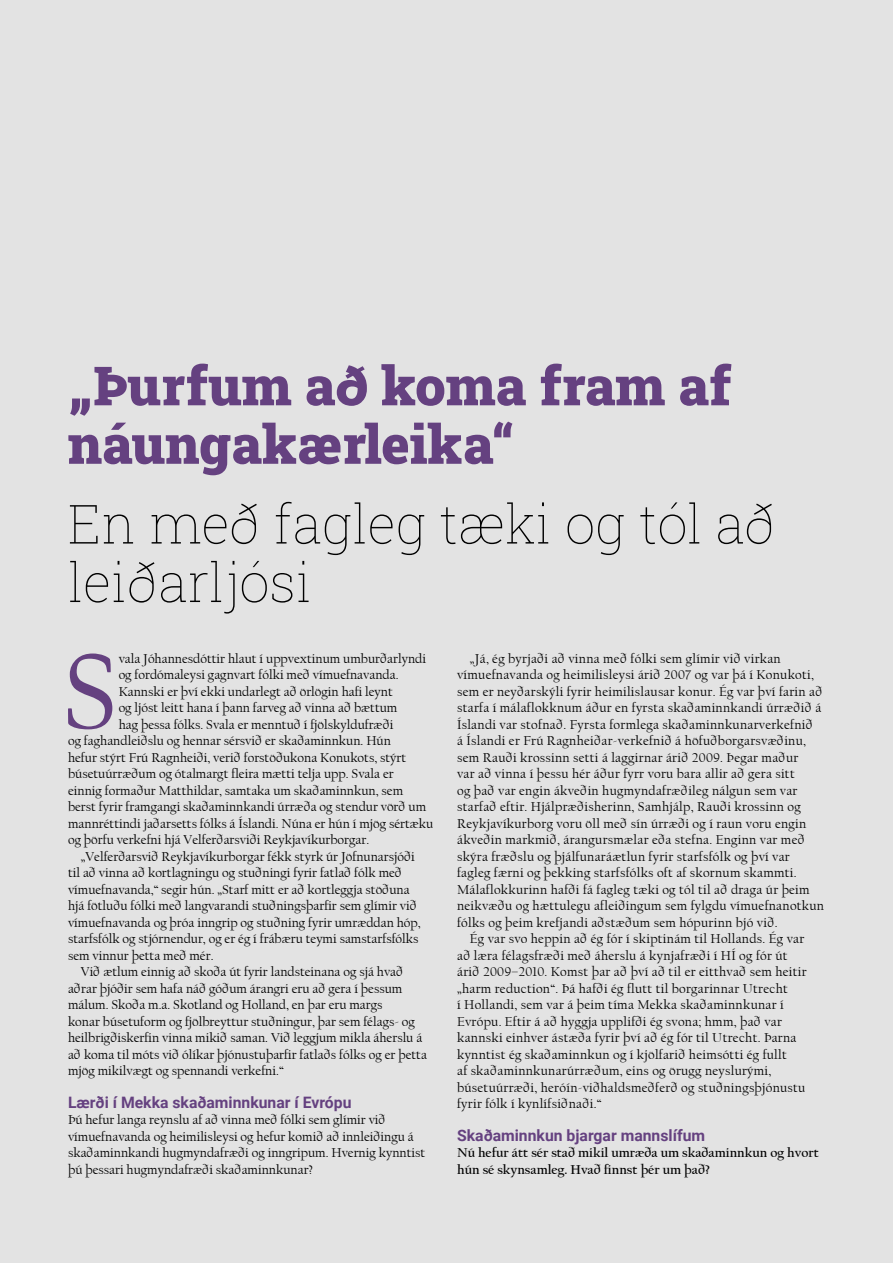
<style>
.page{position:relative;width:893px;height:1263px;background:#fff}
.page>*{position:absolute;margin:0;border:0;box-sizing:border-box;transform-origin:0 0}
.t1{font:112.95px "Californian FB";color:#654180}
.t2{font:900 54px/58.5px "Roboto Slab";color:#654180}
.t3{font:100 54px/58.5px "Roboto Slab";color:#000}
.t4{font:700 15.75px "Roboto";color:#654180}
.t5{font:13.5px/16.5px "Californian FB";color:#000}
.t6{font:13.5px/16.5px "Californian FB";letter-spacing:.02em;color:#000}
.t7{font:700 13.5px/16.5px "Californian FB";color:#000}
</style>
<div class="page">
<div style="left:1px;top:0;width:892px;height:1263px;background:#e3e3e3"></div>
<h2 class="t2" style="left:68px;top:355px;width:665px">„Þurfum að koma fram af náungakærleika“</h2>
<h2 class="t3" style="left:68px;top:493px;width:709px">En með fagleg tæki og tól að leiðarljósi</h2>
<p class="t6" style="left:457px;top:650px;width:368px;text-indent:13px">„Já, ég byrjaði að vinna með fólki sem glímir við virkan vímuefnavanda og heimilisleysi árið 2007 og var þá í Konukoti, sem er neyðarskýli fyrir heimilislausar konur. Ég var því farin að starfa í málaflokknum áður en fyrsta skaðaminnkandi úrræðið á Íslandi var stofnað. Fyrsta formlega skaðaminnkunarverkefnið<br>á Íslandi er Frú Ragnheiðar-verkefnið á höfuðborgarsvæðinu, sem Rauði krossinn setti á laggirnar árið 2009. Þegar maður<br>var að vinna í þessu hér áður fyrr voru bara allir að gera sitt<br>og það var engin ákveðin hugmyndafræðileg nálgun sem var starfað eftir. Hjálpræðisherinn, Samhjálp, Rauði krossinn og Reykjavíkurborg voru öll með sín úrræði og í raun voru engin ákveðin markmið, árangursmælar eða stefna. Enginn var með skýra fræðslu og þjálfunaráætlun fyrir starfsfólk og því var fagleg færni og þekking starfsfólks oft af skornum skammti.<br>Málaflokkurinn hafði fá fagleg tæki og tól til að draga úr þeim neikvæðu og hættulegu afleiðingum sem fylgdu vímuefnanotkun fólks og þeim krefjandi aðstæðum sem hópurinn bjó við.</p>
<p class="t6" style="left:457px;top:931px;width:351px;text-indent:13px">Ég var svo heppin að ég fór í skiptinám til Hollands. Ég var að læra félagsfræði með áherslu á kynjafræði í HÍ og fór út árið 2009–2010. Komst þar að því að til er eitthvað sem heitir „harm reduction“. Þá hafði ég flutt til borgarinnar Utrecht<br>í Hollandi, sem var á þeim tíma Mekka skaðaminnkunar í Evrópu. Eftir á að hyggja upplifði ég svona; hmm, það var kannski einhver ástæða fyrir því að ég fór til Utrecht. Þarna kynntist ég skaðaminnkun og í kjölfarið heimsótti ég fullt<br>af skaðaminnkunarúrræðum, eins og örugg neyslurými, búsetuúrræði, heróín-viðhaldsmeðferð og stuðningsþjónustu fyrir fólk í kynlífsiðnaði.“</p>
<p class="t4" style="left:457px;top:1124px;width:249px">Skaðaminnkun bjargar mannslífum</p>
<p class="t7" style="left:457px;top:1144px;width:363px">Nú hefur átt sér stað mikil umræða um skaðaminnkun og hvort hún sé skynsamleg. Hvað finnst þér um það?</p>
<h1 class="t1" style="left:62px;top:629px;width:58px">S</h1>
<p class="t5" style="left:119px;top:650px;width:309px">vala Jóhannesdóttir hlaut í uppvextinum umburðarlyndi</p>
<p class="t5" style="left:119px;top:667px;width:281px">og fordómaleysi gagnvart fólki með vímuefnavanda.</p>
<p class="t5" style="left:119px;top:683px;width:276px">Kannski er því ekki undarlegt að örlögin hafi leynt</p>
<p class="t5" style="left:119px;top:700px;width:280px">og ljóst leitt hana í þann farveg að vinna að bættum</p>
<p class="t5" style="left:119px;top:716px;width:276px">hag þessa fólks. Svala er menntuð í fjölskyldufræði</p>
<p class="t5" style="left:68px;top:733px;width:324px">og faghandleiðslu og hennar sérsvið er skaðaminnkun. Hún</p>
<p class="t5" style="left:68px;top:749px;width:340px">hefur stýrt Frú Ragnheiði, verið forstöðukona Konukots, stýrt</p>
<p class="t5" style="left:68px;top:766px;width:327px">búsetuúrræðum og ótalmargt fleira mætti telja upp. Svala er</p>
<p class="t5" style="left:68px;top:782px;width:337px">einnig formaður Matthildar, samtaka um skaðaminnkun, sem</p>
<p class="t5" style="left:68px;top:799px;width:360px">berst fyrir framgangi skaðaminnkandi úrræða og stendur vörð um</p>
<p class="t5" style="left:68px;top:815px;width:367px">mannréttindi jaðarsetts fólks á Íslandi. Núna er hún í mjög sértæku</p>
<p class="t5" style="left:68px;top:832px;width:303px">og þörfu verkefni hjá Velferðarsviði Reykjavíkurborgar.</p>
<p class="t5" style="left:81px;top:848px;width:336px">„Velferðarsvið Reykjavíkurborgar fékk styrk úr Jöfnunarsjóði</p>
<p class="t5" style="left:68px;top:865px;width:335px">til að vinna að kortlagningu og stuðningi fyrir fatlað fólk með</p>
<p class="t5" style="left:68px;top:881px;width:343px">vímuefnavanda,“ segir hún. „Starf mitt er að kortleggja stöðuna</p>
<p class="t5" style="left:68px;top:898px;width:350px">hjá fötluðu fólki með langvarandi stuðningsþarfir sem glímir við</p>
<p class="t5" style="left:68px;top:914px;width:354px">vímuefnavanda og þróa inngrip og stuðning fyrir umræddan hóp,</p>
<p class="t5" style="left:68px;top:931px;width:352px">starfsfólk og stjórnendur, og er ég í frábæru teymi samstarfsfólks</p>
<p class="t5" style="left:68px;top:947px;width:147px">sem vinnur þetta með mér.</p>
<p class="t5" style="left:81px;top:964px;width:324px">Við ætlum einnig að skoða út fyrir landsteinana og sjá hvað</p>
<p class="t5" style="left:68px;top:980px;width:336px">aðrar þjóðir sem hafa náð góðum árangri eru að gera í þessum</p>
<p class="t5" style="left:68px;top:997px;width:316px">málum. Skoða m.a. Skotland og Holland, en þar eru margs</p>
<p class="t5" style="left:68px;top:1013px;width:348px">konar búsetuform og fjölbreyttur stuðningur, þar sem félags- og</p>
<p class="t5" style="left:68px;top:1030px;width:356px">heilbrigðiskerfin vinna mikið saman. Við leggjum mikla áherslu á</p>
<p class="t5" style="left:68px;top:1046px;width:360px">að koma til móts við ólíkar þjónustuþarfir fatlaðs fólks og er þetta</p>
<p class="t5" style="left:68px;top:1063px;width:217px">mjög mikilvægt og spennandi verkefni.“</p>
<p class="t4" style="left:68px;top:1091px;width:285px">Lærði í Mekka skaðaminnkunar í Evrópu</p>
<p class="t5" style="left:68px;top:1112px;width:359px">Þú hefur langa reynslu af að vinna með fólki sem glímir við vímuefnavanda og heimilisleysi og hefur komið að innleiðingu á skaðaminnkandi hugmyndafræði og inngripum. Hvernig kynntist þú þessari hugmyndafræði skaðaminnkunar?</p>
</div>
